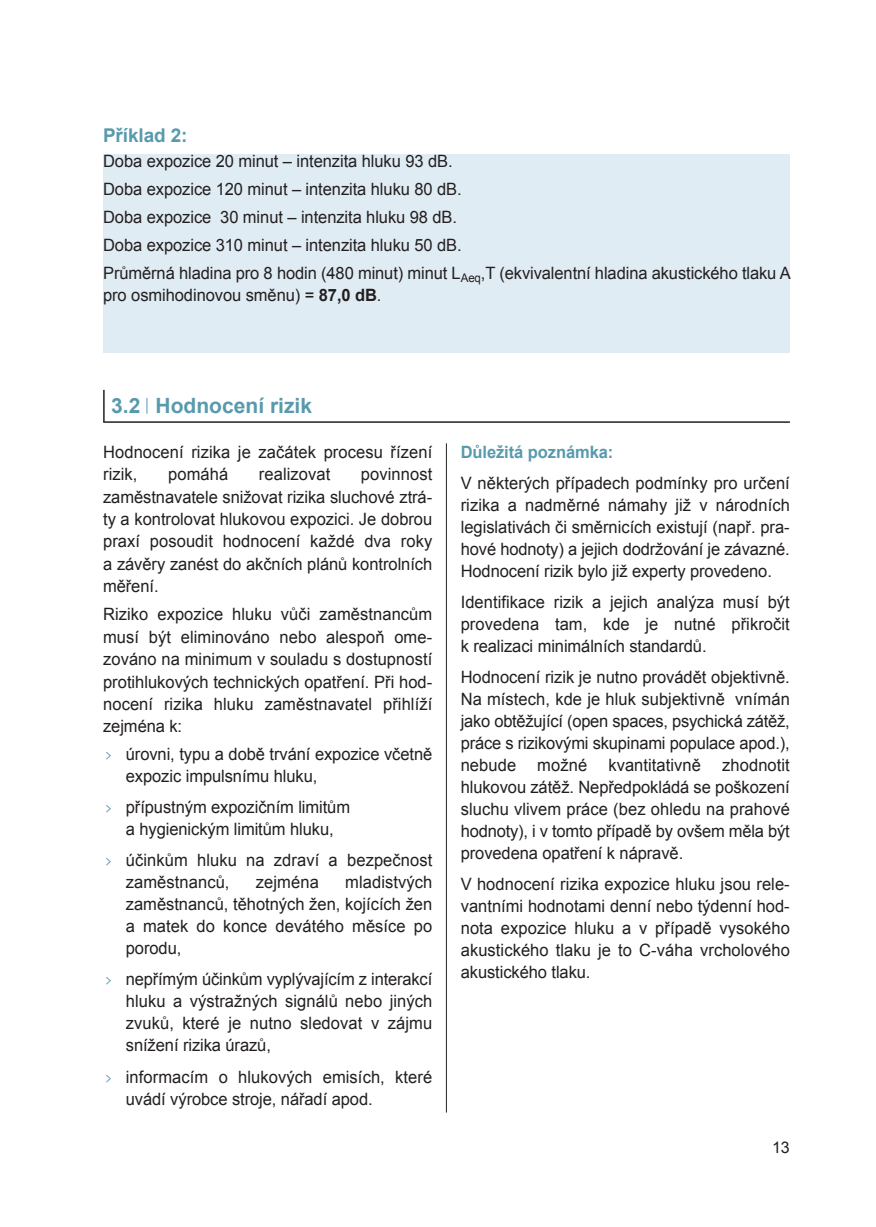
<style>
.page{position:relative;width:876px;height:1227px;background:#fff}
.page>*{position:absolute;margin:0;border:0;box-sizing:border-box;transform-origin:0 0}
.t1{font:700 21px "Arial";color:#589aad}
.t2{font:700 19px "Arial";letter-spacing:-.005em;color:#589aad}
.t3{font:17px/22px "Arial";letter-spacing:-.005em;color:#231f20;text-align:justify}
.t4{font:16px "Arial";color:#231f20}
.s1{font-weight:700}
.s2{font-family:"Courier";font-size:19px;color:#589aad}
.s3{font-weight:700;color:#589aad}
</style>
<div class="page">
<hr style="left:103px;top:421px;width:686px;height:2px;background:#231f20">
<hr style="left:103px;top:390px;width:2px;height:32px;background:#231f20">
<svg style="left:146px;top:398px;width:1px;height:16px"></svg>
<hr style="left:445px;top:443px;width:1px;height:669px;background:#231f20">
<div style="left:103px;top:154px;width:686px;height:198px;background:#e0ecf3"></div>
<p class="t2" style="left:103px;top:125px;width:86px">Příklad 2:</p>
<p class="t3" style="left:103px;top:147px;width:688px;line-height:28px;text-align:left">Doba expozice 20 minut – intenzita hluku 93 dB.<br>Doba expozice 120 minut – intenzita hluku 80 dB.<br>Doba expozice 30 minut – intenzita hluku 98 dB.<br>Doba expozice 310 minut – intenzita hluku 50 dB.<br>Průměrná hladina pro 8 hodin (480 minut) minut L<sub>Aeq</sub>,T (ekvivalentní hladina akustického tlaku A</p>
<p class="t3" style="left:103px;top:284px;width:280px">pro osmihodinovou směnu) = <span class="s1">87,0 dB</span>.</p>
<p class="t1" style="left:111px;top:394px;width:202px">3.2 Hodnocení rizik</p>
<p class="t3" style="left:103px;top:440px;width:330px">Hodnocení rizika je začátek procesu řízení rizik,</p>
<p class="t3" style="left:168px;top:463px;width:62px">pomáhá</p>
<p class="t3" style="left:259px;top:463px;width:73px">realizovat</p>
<p class="t3" style="left:103px;top:463px;width:330px;text-indent:258px">povinnost zaměstnavatele snižovat rizika sluchové ztrá&shy;ty a kontrolovat hlukovou expozici. Je dobrou praxí posoudit hodnocení každé dva roky a závěry zanést do akčních plánů kontrolních měření.</p>
<p class="t3" style="left:103px;top:603px;width:330px">Riziko expozice hluku vůči zaměstnancům musí být eliminováno nebo alespoň ome&shy;zováno na minimum v souladu s dostupností protihlukových technických opatření. Při hod&shy;nocení rizika hluku zaměstnavatel přihlíží zejména k:</p>
<p class="t3" style="left:126px;top:743px;width:308px;text-indent:-23px"><span class="s2">›</span> úrovni, typu a době trvání expozice včetně expozic impulsnímu hluku,</p>
<p class="t3" style="left:103px;top:796px;width:248px;text-align:center"><span class="s2">›</span> přípustným expozičním limitům a hygienickým limitům hluku,</p>
<p class="t3" style="left:126px;top:849px;width:308px;text-indent:-23px"><span class="s2">›</span> účinkům hluku na zdraví a bezpečnost zaměstnanců,</p>
<p class="t3" style="left:126px;top:871px;width:308px;text-indent:219px">mladistvých zaměstnanců, těhotných žen, kojících žen a matek do konce devátého měsíce po porodu,</p>
<p class="t3" style="left:126px;top:968px;width:308px;text-indent:-23px"><span class="s2">›</span> nepřímým účinkům vyplývajícím z interakcí hluku a výstražných signálů nebo jiných zvuků, které je nutno sledovat v zájmu snížení rizika úrazů,</p>
<p class="t3" style="left:126px;top:1065px;width:308px;text-indent:-23px"><span class="s2">›</span> informacím o hlukových emisích, které uvádí výrobce stroje, nářadí apod.</p>
<p class="t3" style="left:256px;top:871px;width:64px">zejména</p>
<p class="t3" style="left:460px;top:436px;width:330px;line-height:31.2px"><span class="s3">Důležitá poznámka:<br></span>V některých případech podmínky pro určení</p>
<p class="t3" style="left:460px;top:494px;width:330px">rizika a nadměrné námahy již v národních legislativách či směrnicích existují (např. pra&shy;hové hodnoty) a jejich dodržování je závazné.<br>Hodnocení rizik bylo již experty provedeno.</p>
<p class="t3" style="left:460px;top:591px;width:330px">Identifikace rizik a jejich analýza musí být provedena tam, kde je nutné přikročit k realizaci minimálních standardů.</p>
<p class="t3" style="left:460px;top:666px;width:330px">Hodnocení rizik je nutno provádět objektivně.<br>Na místech, kde je hluk subjektivně vnímán jako obtěžující (open spaces, psychická zátěž, práce s rizikovými skupinami populace apod.), nebude možné kvantitativně zhodnotit hlukovou zátěž. Nepředpokládá se poškození sluchu vlivem práce (bez ohledu na prahové hodnoty), i v tomto případě by ovšem měla být provedena opatření k nápravě.</p>
<p class="t3" style="left:460px;top:873px;width:330px">V hodnocení rizika expozice hluku jsou rele&shy;vantními hodnotami denní nebo týdenní hod&shy;nota expozice hluku a v případě vysokého akustického tlaku je to C-váha vrcholového akustického tlaku.</p>
<p class="t4" style="left:771px;top:1138px;width:19px">13</p>
</div>
